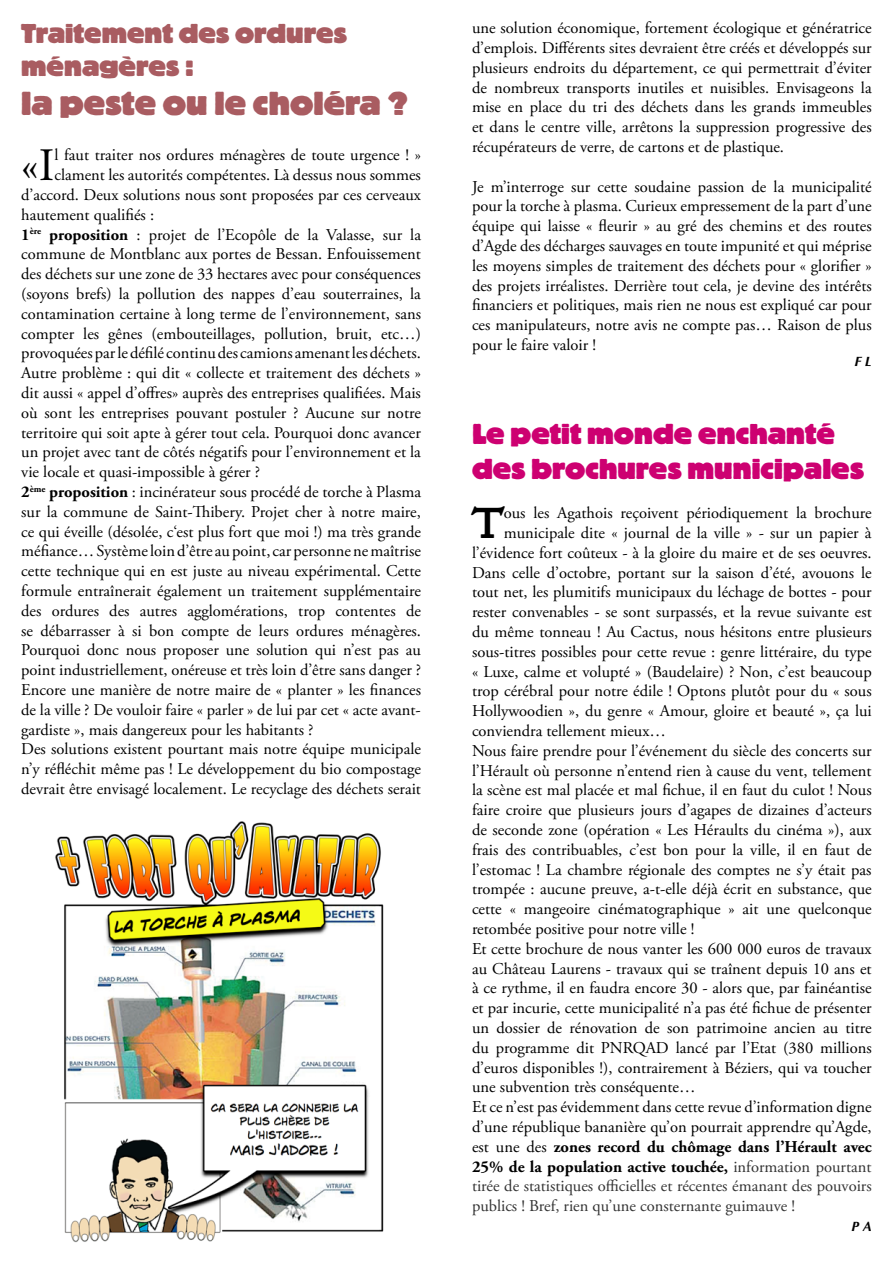
<style>
.page{position:relative;width:893px;height:1263px;background:#fff}
.page>*{position:absolute;margin:0;border:0;box-sizing:border-box;transform-origin:0 0}
.t1{font:46.35px "Adobe Garamond";color:#000}
.t2{font:700 46.2px "Golden Type Itc T";color:#000}
.t3{font:800 33px "Block BE";color:#a95c61}
.t4{font:800 28.5px/34.2px "Block BE";color:#cd0071}
.t5{font:800 27px/32.4px "Block BE";color:#a95c61}
.t6{font:16.5px/19.8px "Adobe Garamond Pro";color:#000;text-align:justify}
.t7{font:16.5px "Adobe Garamond";color:#000}
.t8{font:16.5px "Adobe Garamond Pro";color:#333}
.t9{font:700 16.5px "Adobe Garamond Pro";color:#000}
.t10{font:italic 700 13.5px "Optima";color:#000}
.s1{font-weight:700}
.s2{font-weight:400}
.s3{font-weight:400;color:#333}
</style>
<div class="page">
<img style="left:55px;top:821px;width:329px;height:422px">
<h3 class="t5" style="left:21px;top:17px;width:327px">Traitement des ordures ménagères :</h3>
<h3 class="t3" style="left:21px;top:85px;width:388px">la peste ou le choléra ?</h3>
<h1 class="t1" style="left:21px;top:141px;width:35px">«I</h1>
<p class="t7" style="left:54px;top:146px;width:368px">l faut traiter nos ordures ménagères de toute urgence ! »</p>
<p class="t7" style="left:54px;top:166px;width:368px">clament les autorités compétentes. Là dessus nous sommes</p>
<p class="t7" style="left:21px;top:186px;width:401px">d’accord. Deux solutions nous sont proposées par ces cerveaux</p>
<p class="t7" style="left:21px;top:206px;width:134px">hautement qualifiés :</p>
<p class="t6" style="left:21px;top:225px;width:401px;text-align:left"><span class="s1">1</span><sup>ère</sup> <span class="s1">proposition</span> : projet de l’Ecopôle de la Valasse, sur la commune de Montblanc aux portes de Bessan. Enfouissement des déchets sur une zone de 33 hectares avec pour conséquences (soyons brefs) la pollution des nappes d’eau souterraines, la contamination certaine à long terme de l’environnement, sans compter les gênes (embouteillages, pollution, bruit, etc…) provoquées par le défilé continu des camions amenant les déchets.<br>Autre problème : qui dit « collecte et traitement des déchets » dit aussi « appel d’offres» auprès des entreprises qualifiées. Mais où sont les entreprises pouvant postuler ? Aucune sur notre territoire qui soit apte à gérer tout cela. Pourquoi donc avancer un projet avec tant de côtés négatifs pour l’environnement et la vie locale et quasi-impossible à gérer ?<br><span class="s1">2</span><sup>ème</sup> <span class="s1">proposition</span> : incinérateur sous procédé de torche à Plasma sur la commune de Saint-Thibery. Projet cher à notre maire, ce qui éveille (désolée, c‘est plus fort que moi !) ma très grande méfiance… Système loin d’être au point, car personne ne maîtrise cette technique qui en est juste au niveau expérimental. Cette formule entraînerait également un traitement supplémentaire des ordures des autres agglomérations, trop contentes de se débarrasser à si bon compte de leurs ordures ménagères.<br>Pourquoi donc nous proposer une solution qui n’est pas au point industriellement, onéreuse et très loin d’être sans danger ?<br>Encore une manière de notre maire de « planter » les finances de la ville ? De vouloir faire « parler » de lui par cet « acte avant&shy;gardiste », mais dangereux pour les habitants ?<br>Des solutions existent pourtant mais notre équipe municipale n’y réfléchit même pas ! Le développement du bio compostage devrait être envisagé localement. Le recyclage des déchets serait</p>
<p class="t6" style="left:472px;top:19px;width:401px">une solution économique, fortement écologique et génératrice d’emplois. Différents sites devraient être créés et développés sur plusieurs endroits du département, ce qui permettrait d’éviter de nombreux transports inutiles et nuisibles. Envisageons la mise en place du tri des déchets dans les grands immeubles et dans le centre ville, arrêtons la suppression progressive des récupérateurs de verre, de cartons et de plastique.</p>
<p class="t6" style="left:472px;top:177px;width:401px">Je m’interroge sur cette soudaine passion de la municipalité pour la torche à plasma. Curieux empressement de la part d’une équipe qui laisse « fleurir » au gré des chemins et des routes d’Agde des décharges sauvages en toute impunité et qui méprise les moyens simples de traitement des déchets pour « glorifier » des projets irréalistes. Derrière tout cela, je devine des intérêts financiers et politiques, mais rien ne nous est expliqué car pour ces manipulateurs, notre avis ne compte pas… Raison de plus pour le faire valoir !</p>
<p class="t10" style="left:854px;top:354px;width:19px">F L</p>
<h3 class="t4" style="left:472px;top:417px;width:393px">Le petit monde enchanté des brochures municipales</h3>
<h2 class="t2" style="left:472px;top:495px;width:33px">T</h2>
<p class="t6" style="left:504px;top:504px;width:369px">ous les Agathois reçoivent périodiquement la brochure</p>
<p class="t6" style="left:504px;top:523px;width:369px">municipale dite « journal de la ville » - sur un papier à</p>
<p class="t6" style="left:472px;top:543px;width:401px">l’évidence fort coûteux - à la gloire du maire et de ses oeuvres.</p>
<p class="t6" style="left:472px;top:563px;width:401px">Dans celle d’octobre, portant sur la saison d’été, avouons le</p>
<p class="t6" style="left:472px;top:583px;width:401px">tout net, les plumitifs municipaux du léchage de bottes - pour</p>
<p class="t6" style="left:472px;top:603px;width:401px">rester convenables - se sont surpassés, et la revue suivante est</p>
<p class="t6" style="left:472px;top:622px;width:401px">du même tonneau ! Au Cactus, nous hésitons entre plusieurs</p>
<p class="t6" style="left:472px;top:642px;width:401px">sous-titres possibles pour cette revue : genre littéraire, du type</p>
<p class="t6" style="left:472px;top:662px;width:401px">« Luxe, calme et volupté » (Baudelaire) ? Non, c’est beaucoup</p>
<p class="t6" style="left:472px;top:682px;width:401px">trop cérébral pour notre édile ! Optons plutôt pour du « sous</p>
<p class="t6" style="left:472px;top:702px;width:401px">Hollywoodien », du genre « Amour, gloire et beauté », ça lui</p>
<p class="t6" style="left:472px;top:721px;width:196px">conviendra tellement mieux…</p>
<p class="t6" style="left:472px;top:741px;width:401px">Nous faire prendre pour l’événement du siècle des concerts sur</p>
<p class="t6" style="left:472px;top:761px;width:401px">l’Hérault où personne n’entend rien à cause du vent, tellement</p>
<p class="t6" style="left:472px;top:781px;width:401px">la scène est mal placée et mal fichue, il en faut du culot ! Nous</p>
<p class="t6" style="left:472px;top:801px;width:401px">faire croire que plusieurs jours d’agapes de dizaines d’acteurs</p>
<p class="t6" style="left:472px;top:820px;width:401px">de seconde zone (opération « Les Héraults du cinéma »), aux</p>
<p class="t6" style="left:472px;top:840px;width:401px">frais des contribuables, c’est bon pour la ville, il en faut de</p>
<p class="t6" style="left:472px;top:860px;width:401px">l’estomac ! La chambre régionale des comptes ne s’y était pas</p>
<p class="t6" style="left:472px;top:880px;width:401px">trompée : aucune preuve, a-t-elle déjà écrit en substance, que</p>
<p class="t6" style="left:472px;top:900px;width:401px">cette « mangeoire cinématographique » ait une quelconque</p>
<p class="t6" style="left:472px;top:919px;width:224px">retombée positive pour notre ville !</p>
<p class="t6" style="left:472px;top:939px;width:401px">Et cette brochure de nous vanter les 600 000 euros de travaux</p>
<p class="t6" style="left:472px;top:959px;width:401px">au Château Laurens - travaux qui se traînent depuis 10 ans et</p>
<p class="t6" style="left:472px;top:979px;width:401px">à ce rythme, il en faudra encore 30 - alors que, par fainéantise</p>
<p class="t6" style="left:472px;top:999px;width:401px">et par incurie, cette municipalité n’a pas été fichue de présenter</p>
<p class="t6" style="left:472px;top:1018px;width:401px">un dossier de rénovation de son patrimoine ancien au titre</p>
<p class="t6" style="left:472px;top:1038px;width:401px">du programme dit PNRQAD lancé par l’Etat (380 millions</p>
<p class="t6" style="left:472px;top:1058px;width:401px">d’euros disponibles !), contrairement à Béziers, qui va toucher</p>
<p class="t6" style="left:472px;top:1078px;width:225px">une subvention très conséquente…</p>
<p class="t6" style="left:472px;top:1098px;width:401px">Et ce n’est pas évidemment dans cette revue d’information digne</p>
<p class="t6" style="left:472px;top:1117px;width:401px">d’une république bananière qu’on pourrait apprendre qu’Agde,</p>
<p class="t9" style="left:472px;top:1137px;width:401px"><span class="s2">est une des</span> zones record du chômage dans l’Hérault avec</p>
<p class="t9" style="left:472px;top:1157px;width:401px">25% de la population active touchée, <span class="s3">information pourtant</span></p>
<p class="t8" style="left:472px;top:1176px;width:401px">tirée de statistiques officielles et récentes émanant des pouvoirs</p>
<p class="t8" style="left:472px;top:1196px;width:324px">publics ! Bref, rien qu’une consternante guimauve !</p>
<p class="t10" style="left:851px;top:1218px;width:22px">P A</p>
</div>
